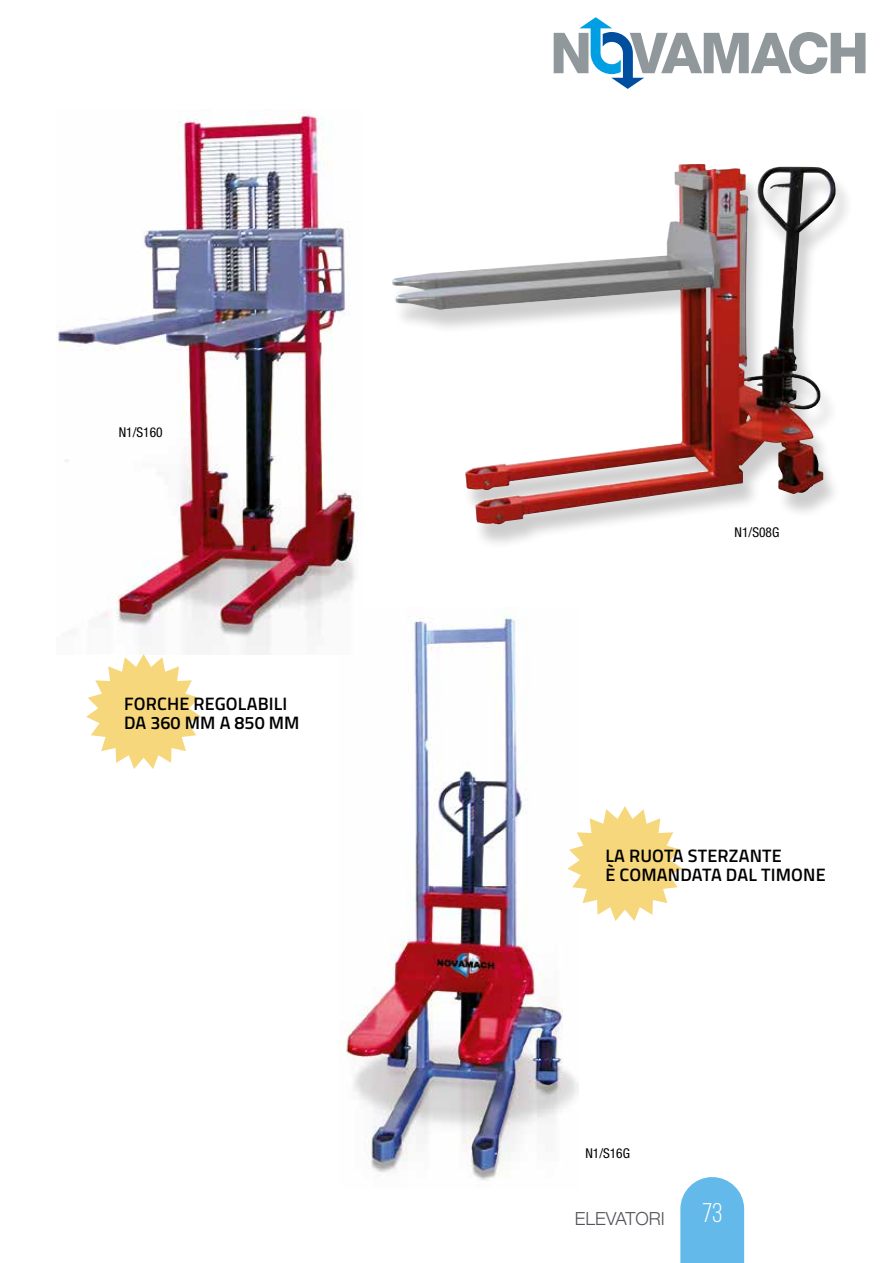
<style>
.page{position:relative;width:893px;height:1263px;background:#fff}
.page>*{position:absolute;margin:0;border:0;box-sizing:border-box;transform-origin:0 0}
.t1{font:27px "Bebas Neue";color:#fff}
.t2{font:600 18px/19.5px "Titillium Web";letter-spacing:.01em;color:#000}
.t3{font:300 18px "Helvetica Neue";color:#55525a}
.t4{font:condensed 13.5px "Helvetica Neue";color:#000}
</style>
<div class="page">
<svg style="left:554px;top:17px;width:311px;height:72px"></svg>
<svg style="left:680px;top:1177px;width:64px;height:86px"></svg>
<img style="left:338px;top:615px;width:240px;height:565px">
<img style="left:56px;top:109px;width:307px;height:545px">
<div style="left:390px;top:168px;width:463px;height:381px;background:#000;opacity:.2"></div>
<img style="left:392px;top:164px;width:387px;height:360px">
<svg style="left:86px;top:654px;width:115px;height:115px"></svg>
<svg style="left:567px;top:806px;width:115px;height:115px"></svg>
<p class="t4" style="left:119px;top:424px;width:45px">N1/S160</p>
<p class="t2" style="left:124px;top:693px;width:177px">FORCHE REGOLABILI<br>DA 360 MM A 850 MM</p>
<p class="t4" style="left:735px;top:524px;width:46px">N1/S08G</p>
<p class="t2" style="left:605px;top:845px;width:222px">LA RUOTA STERZANTE<br>È COMANDATA DAL TIMONE</p>
<p class="t4" style="left:585px;top:1145px;width:46px">N1/S16G</p>
<p class="t3" style="left:575px;top:1207px;width:92px">ELEVATORI</p>
<h1 class="t1" style="left:702px;top:1198px;width:22px">73</h1>
</div>
